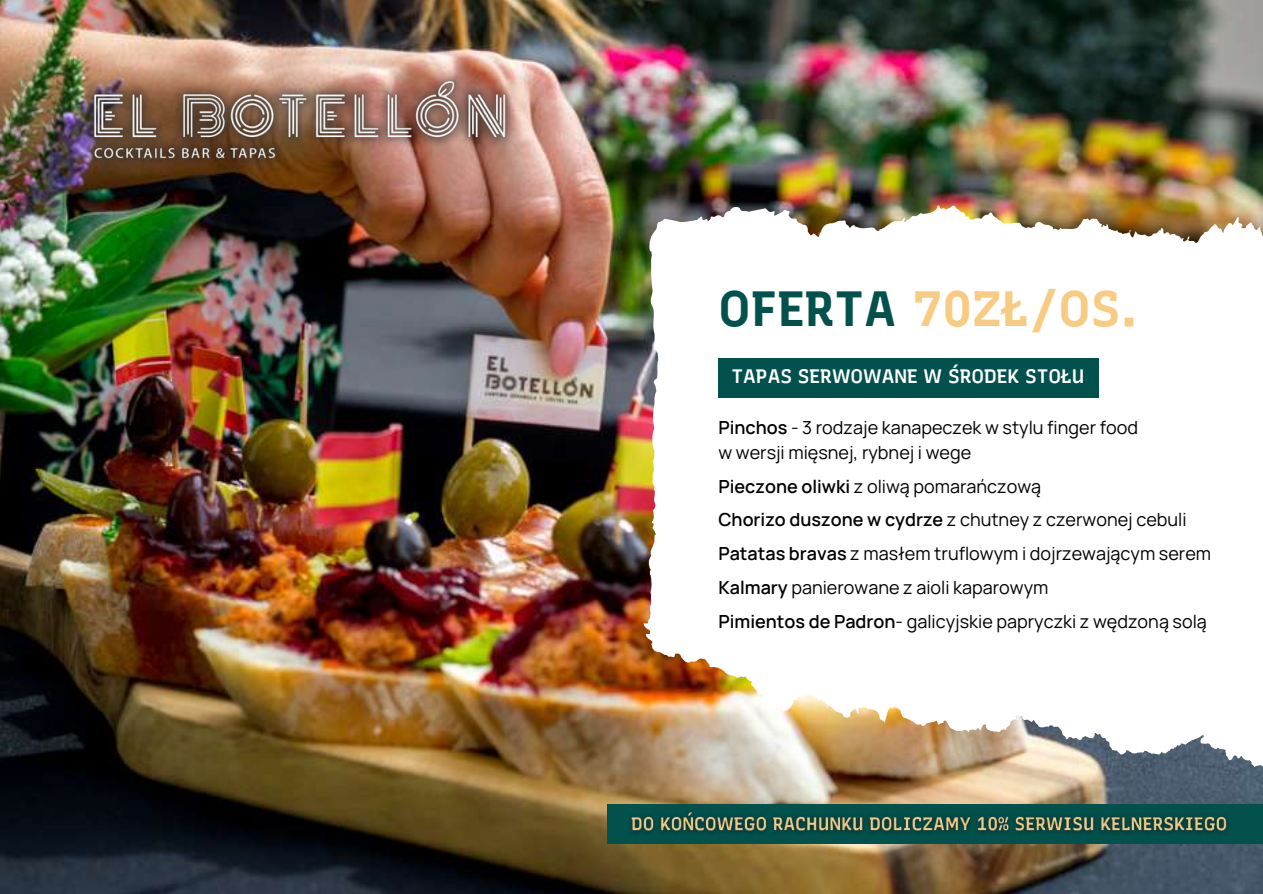
<style>
.page{position:relative;width:1263px;height:894px;background:#fff}
.page>*{position:absolute;margin:0;border:0;box-sizing:border-box;transform-origin:0 0}
.t1{font:700 49.5px "Recursive";color:#f7cb82}
.t2{font:600 19.5px "Recursive";color:#fff}
.t3{font:18px/33.8px "Manrope";color:#000}
.s1{color:#02514c}
.s2{font-weight:600}
</style>
<div class="page">
<img style="left:0;top:0;width:1263px;height:893px">
<svg style="left:643px;top:205px;width:620px;height:554px"></svg>
<div style="left:718px;top:358px;width:381px;height:39px;background:#02514c"></div>
<div style="left:607px;top:804px;width:656px;height:39px;background:#02514c"></div>
<img style="left:62px;top:66px;width:476px;height:110px">
<img style="left:624px;top:803px;width:610px;height:30px">
<h1 class="t1" style="left:718px;top:279px;width:421px"><span class="s1">OFERTA</span> 70ZŁ/OS.</h1>
<p class="t2" style="left:732px;top:364px;width:354px">TAPAS SERWOWANE W ŚRODEK STOŁU</p>
<p class="t3" style="left:718px;top:414px;width:421px;line-height:24.8px"><span class="s2">Pinchos</span> - 3 rodzaje kanapeczek w stylu finger food w wersji mięsnej, rybnej i wege</p>
<p class="t3" style="left:718px;top:468px;width:494px"><span class="s2">Pieczone oliwki</span> z oliwą pomarańczową<br><span class="s2">Chorizo duszone w cydrze</span> z chutney z czerwonej cebuli <span class="s2">Patatas bravas</span> z masłem truflowym i dojrzewającym serem <span class="s2">Kalmary</span> panierowane z aioli kaparowym<br><span class="s2">Pimientos de Padron</span>- galicyjskie papryczki z wędzoną solą</p>
</div>
